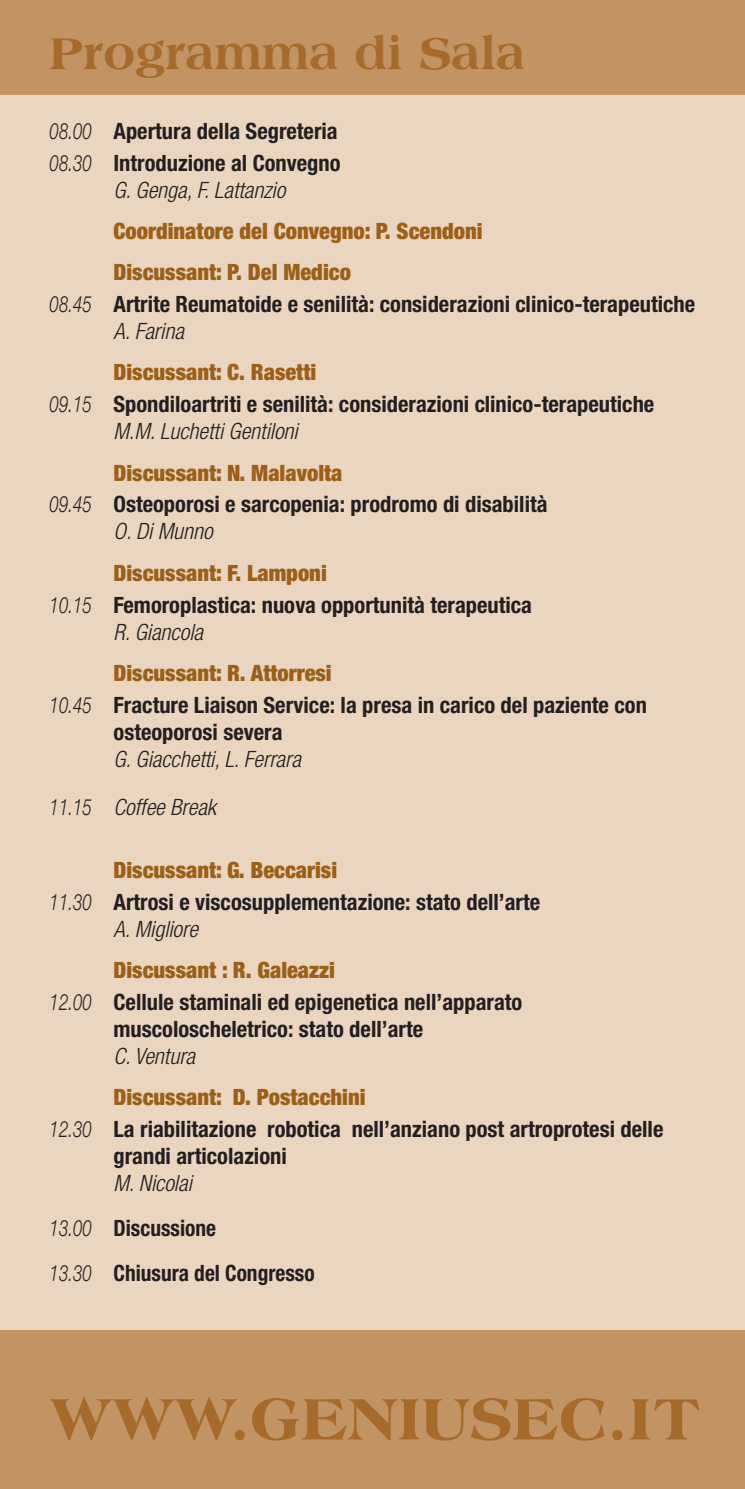
<style>
.page{position:relative;width:745px;height:1489px;background:#fff}
.page>*{position:absolute;margin:0;border:0;box-sizing:border-box;transform-origin:0 0}
.t1{font:800 62.5px "Americana Std";color:#a66b2b}
.t2{font:800 47.5px "Americana Std";color:#a66b2b}
.t3{font:700 condensed 22.5px/32px "Helvetica Neue LT Std";color:#231f20}
.t4{font:italic 300 condensed 22.5px/48.2px "Helvetica Neue LT Std";color:#231f20}
.t5{font:900 condensed 22.5px/41.2px "Helvetica Neue LT Std";color:#9d5f18}
.t6{font:700 condensed 22.5px/44.8px "Helvetica Neue LT Std";color:#231f20;scale:.95 1}
.s1{font-weight:300;font-style:italic;font-stretch:normal}
.s2{font-weight:300;font-style:italic}
.s3{font-weight:900;color:#9d5f18}
.s4{font-stretch:normal}
</style>
<div class="page">
<div style="left:0;top:0;width:744px;height:1488px;background:#e9d5c0"></div>
<div style="left:0;top:0;width:744px;height:94px;background:#c29464"></div>
<div style="left:0;top:1330px;width:744px;height:158px;background:#c29464"></div>
<h2 class="t2" style="left:50px;top:25px;width:476px">Programma di Sala</h2>
<p class="t3" style="left:50px;top:114px;width:292px"><span class="s1">08.00</span> Apertura della Segreteria<br><span class="s1">08.30</span> Introduzione al Convegno</p>
<p class="t4" style="left:113px;top:166px;width:173px">G. Genga, F. Lattanzio</p>
<p class="t5" style="left:113px;top:210px;width:370px">Coordinatore del Convegno: P. Scendoni<br>Discussant: P. Del Medico</p>
<p class="t3" style="left:113px;top:290px;width:583px;line-height:27px;text-indent:-64px"><span class="s1">08.45</span> Artrite Reumatoide e senilità: considerazioni clinico-terapeutiche<br><span class="s2">A. Farina</span></p>
<p class="t3" style="left:50px;top:356px;width:605px;text-indent:64px"><span class="s3">Discussant: C. Rasetti<br></span><span class="s1">09.15</span> Spondiloartriti e senilità: considerazioni clinico-terapeutiche</p>
<p class="t4" style="left:113px;top:408px;width:186px">M.M. Luchetti Gentiloni</p>
<p class="t3" style="left:50px;top:456px;width:499px;text-indent:64px"><span class="s3">Discussant: N. Malavolta<br></span><span class="s1">09.45</span> Osteoporosi e sarcopenia: prodromo di disabilità</p>
<p class="t4" style="left:113px;top:508px;width:101px">O. Di Munno</p>
<p class="t3" style="left:50px;top:556px;width:483px;text-indent:64px"><span class="s3">Discussant: F. Lamponi<br></span><span class="s1">10.15</span> Femoroplastica: nuova opportunità terapeutica</p>
<p class="t4" style="left:113px;top:608px;width:91px">R. Giancola</p>
<p class="t3" style="left:50px;top:656px;width:598px;text-indent:64px"><span class="s3">Discussant: R. Attorresi<br></span><span class="s1">10.45</span> Fracture Liaison Service: la presa in carico del paziente con</p>
<p class="t3" style="left:113px;top:715px;width:170px">osteoporosi severa</p>
<p class="t4" style="left:50px;top:735px;width:253px;text-indent:64px">G. Giacchetti, L. Ferrara<br><span class="s4">11.15</span> Coffee Break</p>
<p class="t3" style="left:50px;top:853px;width:491px;text-indent:64px"><span class="s3">Discussant: G. Beccarisi<br></span><span class="s1">11.30</span> Artrosi e viscosupplementazione: stato dell’arte</p>
<p class="t4" style="left:113px;top:905px;width:86px">A. Migliore</p>
<p class="t3" style="left:50px;top:953px;width:474px;text-indent:64px"><span class="s3">Discussant : R. Galeazzi<br></span><span class="s1">12.00</span> Cellule staminali ed epigenetica nell’apparato</p>
<p class="t3" style="left:113px;top:1012px;width:311px">muscoloscheletrico: stato dell’arte</p>
<p class="t4" style="left:113px;top:1032px;width:83px">C. Ventura</p>
<p class="t3" style="left:50px;top:1080px;width:615px;text-indent:64px"><span class="s3">Discussant: D. Postacchini<br></span><span class="s1">12.30</span> La riabilitazione robotica nell’anziano post artroprotesi delle</p>
<p class="t3" style="left:113px;top:1139px;width:175px">grandi articolazioni</p>
<p class="t6" style="left:50px;top:1160px;width:280px;text-indent:64px"><span class="s2">M. Nicolai<br></span><span class="s1">13.00</span> Discussione<br><span class="s1">13.30</span> Chiusura del Congresso</p>
<h1 class="t1" style="left:50px;top:1381px;width:652px">WWW.GENIUSEC.IT</h1>
</div>
